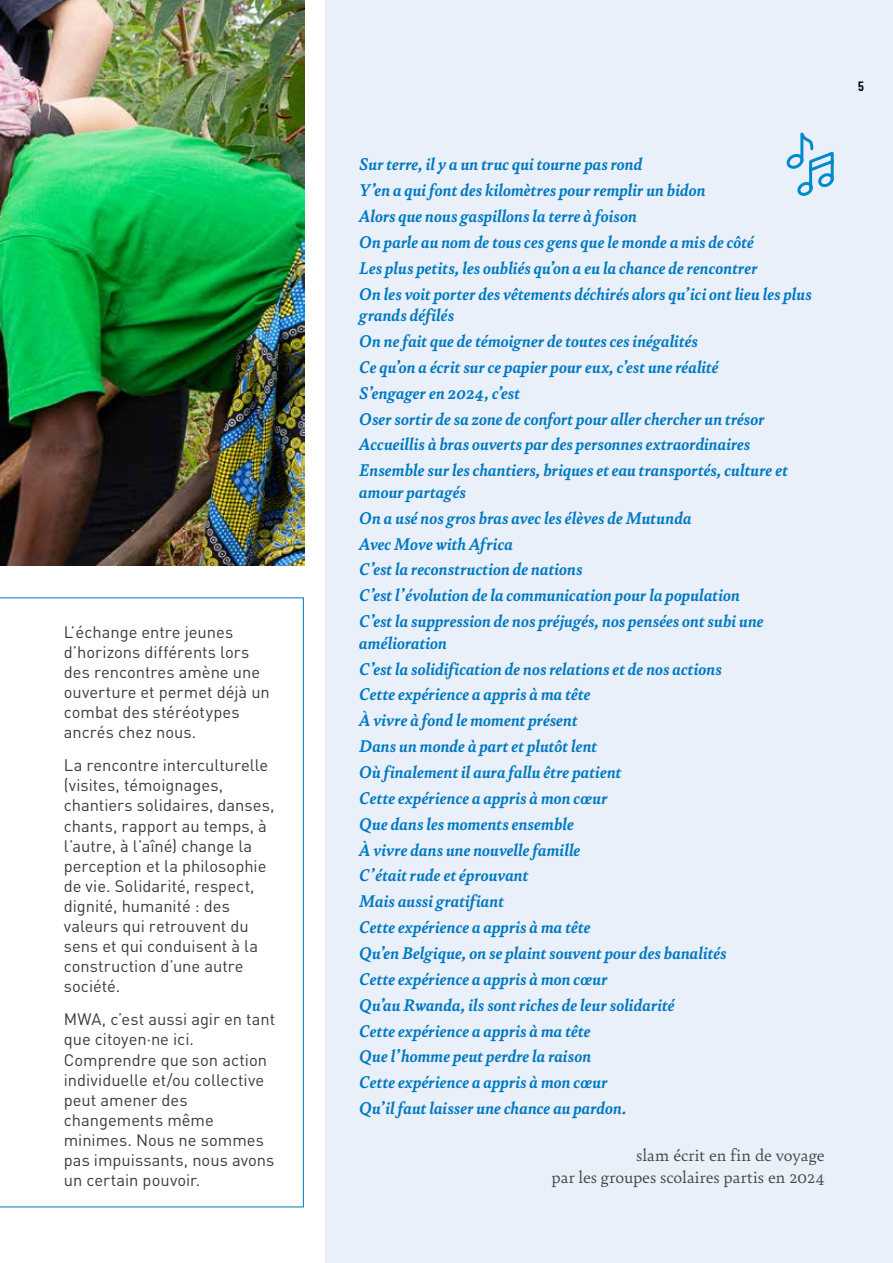
<style>
.page{position:relative;width:893px;height:1263px;background:#fff}
.page>*{position:absolute;margin:0;border:0;box-sizing:border-box;transform-origin:0 0}
.t1{font:italic 700 18px/25.8px "Bely";color:#0079c2}
.t2{font:18px/21.6px "Bely";color:#484847;text-align:right}
.t3{font:16.5px/20.1px "DIN Pro";color:#3a3a39}
.t4{font:600 13.5px "Barlow Condensed";color:#000}
</style>
<div class="page">
<svg style="left:0;top:597px;width:304px;height:610px"></svg>
<div style="left:325px;top:0;width:568px;height:1263px;background:#e9f0fa"></div>
<img style="left:0;top:0;width:304px;height:566px">
<svg style="left:786px;top:132px;width:48px;height:64px"></svg>
<p class="t3" style="left:64px;top:620px;width:208px">L’échange entre jeunes d’horizons différents lors des rencontres amène une ouverture et permet déjà un combat des stéréotypes ancrés chez nous.</p>
<p class="t3" style="left:64px;top:753px;width:212px">La rencontre interculturelle (visites, témoignages, chantiers solidaires, danses, chants, rapport au temps, à l’autre, à l’aîné) change la perception et la philosophie de vie. Solidarité, respect, dignité, humanité : des valeurs qui retrouvent du sens et qui conduisent à la construction d’une autre société.</p>
<p class="t3" style="left:64px;top:1008px;width:213px">MWA, c’est aussi agir en tant que citoyen·ne ici.<br>Comprendre que son action individuelle et/ou collective peut amener des changements même minimes. Nous ne sommes pas impuissants, nous avons un certain pouvoir.</p>
<p class="t1" style="left:359px;top:150px;width:454px">Sur terre, il y a un truc qui tourne pas rond<br>Y’en a qui font des kilomètres pour remplir un bidon<br>Alors que nous gaspillons la terre à foison<br>On parle au nom de tous ces gens que le monde a mis de côté<br>Les plus petits, les oubliés qu’on a eu la chance de rencontrer<br>On les voit porter des vêtements déchirés alors qu’ici ont lieu les plus</p>
<p class="t1" style="left:359px;top:301px;width:430px">grands défilés<br>On ne fait que de témoigner de toutes ces inégalités<br>Ce qu’on a écrit sur ce papier pour eux, c’est une réalité S’engager en 2024, c’est<br>Oser sortir de sa zone de confort pour aller chercher un trésor Accueillis à bras ouverts par des personnes extraordinaires Ensemble sur les chantiers, briques et eau transportés, culture et</p>
<p class="t1" style="left:359px;top:478px;width:406px">amour partagés<br>On a usé nos gros bras avec les élèves de Mutunda<br>Avec Move with Africa<br>C’est la reconstruction de nations<br>C’est l’évolution de la communication pour la population C’est la suppression de nos préjugés, nos pensées ont subi une</p>
<p class="t1" style="left:359px;top:629px;width:369px">amélioration<br>C’est la solidification de nos relations et de nos actions Cette expérience a appris à ma tête<br>À vivre à fond le moment présent<br>Dans un monde à part et plutôt lent<br>Où finalement il aura fallu être patient<br>Cette expérience a appris à mon cœur<br>Que dans les moments ensemble<br>À vivre dans une nouvelle famille<br>C’était rude et éprouvant<br>Mais aussi gratifiant<br>Cette expérience a appris à ma tête<br>Qu’en Belgique, on se plaint souvent pour des banalités Cette expérience a appris à mon cœur<br>Qu’au Rwanda, ils sont riches de leur solidarité<br>Cette expérience a appris à ma tête<br>Que l’homme peut perdre la raison<br>Cette expérience a appris à mon cœur<br>Qu’il faut laisser une chance au pardon.</p>
<p class="t2" style="left:552px;top:1143px;width:275px">slam écrit en fin de voyage<br>par les groupes scolaires partis en 2024</p>
<p class="t4" style="left:858px;top:78px;width:7px">5</p>
</div>
